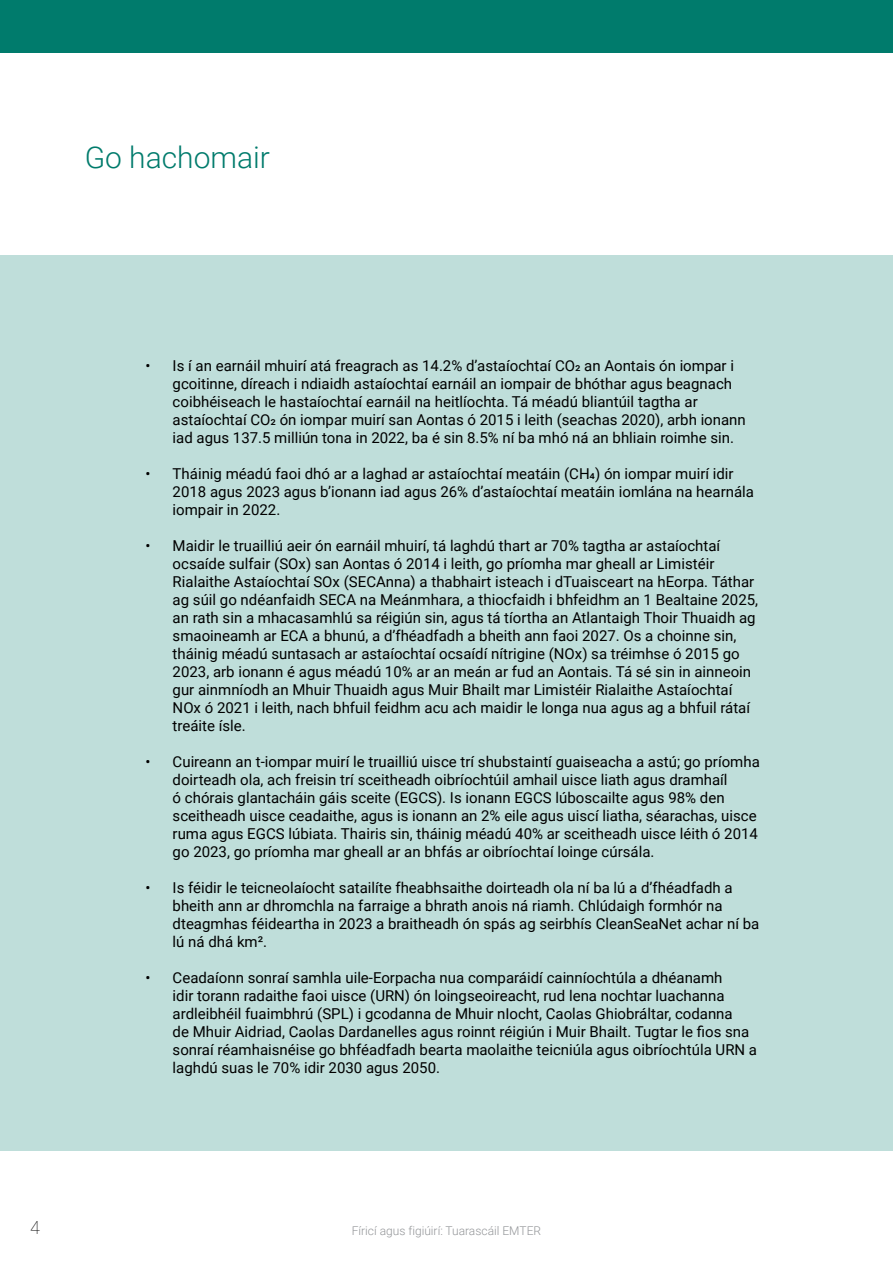
<style>
.page{position:relative;width:893px;height:1263px;background:#fff}
.page>*{position:absolute;margin:0;border:0;box-sizing:border-box;transform-origin:0 0}
.t1{font:300 30px "Roboto";color:#007b6c}
.t2{font:100 18px "Roboto";color:#000}
.t3{font:15px/18px "Roboto";color:#000}
.t4{font:300 12px "Roboto";color:#939598}
</style>
<div class="page">
<div style="left:0;top:0;width:893px;height:53px;background:#007b6c"></div>
<div style="left:0;top:255px;width:893px;height:895px;background:#bfdeda"></div>
<h1 class="t1" style="left:85px;top:136px;width:187px">Go hachomair</h1>
<p class="t3" style="left:173px;top:356px;width:575px;text-indent:-27px">• Is í an earnáil mhuirí atá freagrach as 14.2% d’astaíochtaí CO2 an Aontais ón iompar i gcoitinne, díreach i ndiaidh astaíochtaí earnáil an iompair de bhóthar agus beagnach coibhéiseach le hastaíochtaí earnáil na heitlíochta. Tá méadú bliantúil tagtha ar astaíochtaí CO2 ón iompar muirí san Aontas ó 2015 i leith (seachas 2020), arbh ionann iad agus 137.5 milliún tona in 2022, ba é sin 8.5% ní ba mhó ná an bhliain roimhe sin.</p>
<p class="t3" style="left:173px;top:464px;width:583px;text-indent:-27px">• Tháinig méadú faoi dhó ar a laghad ar astaíochtaí meatáin (CH4) ón iompar muirí idir<br>2018 agus 2023 agus b’ionann iad agus 26% d’astaíochtaí meatáin iomlána na hearnála iompair in 2022.</p>
<p class="t3" style="left:173px;top:536px;width:587px;text-indent:-27px">• Maidir le truailliú aeir ón earnáil mhuirí, tá laghdú thart ar 70% tagtha ar astaíochtaí ocsaíde sulfair (SOx) san Aontas ó 2014 i leith, go príomha mar gheall ar Limistéir Rialaithe Astaíochtaí SOx (SECAnna) a thabhairt isteach i dTuaisceart na hEorpa. Táthar ag súil go ndéanfaidh SECA na Meánmhara, a thiocfaidh i bhfeidhm an 1 Bealtaine 2025, an rath sin a mhacasamhlú sa réigiún sin, agus tá tíortha an Atlantaigh Thoir Thuaidh ag smaoineamh ar ECA a bhunú, a d’fhéadfadh a bheith ann faoi 2027. Os a choinne sin, tháinig méadú suntasach ar astaíochtaí ocsaídí nítrigine (NOx) sa tréimhse ó 2015 go 2023, arb ionann é agus méadú 10% ar an meán ar fud an Aontais. Tá sé sin in ainneoin gur ainmníodh an Mhuir Thuaidh agus Muir Bhailt mar Limistéir Rialaithe Astaíochtaí NOx ó 2021 i leith, nach bhfuil feidhm acu ach maidir le longa nua agus ag a bhfuil rátaí treáite ísle.</p>
<p class="t3" style="left:173px;top:752px;width:589px;text-indent:-27px">• Cuireann an t-iompar muirí le truailliú uisce trí shubstaintí guaiseacha a astú; go príomha doirteadh ola, ach freisin trí sceitheadh oibríochtúil amhail uisce liath agus dramhaíl<br>ó chórais glantacháin gáis sceite (EGCS). Is ionann EGCS lúboscailte agus 98% den sceitheadh uisce ceadaithe, agus is ionann an 2% eile agus uiscí liatha, séarachas, uisce ruma agus EGCS lúbiata. Thairis sin, tháinig méadú 40% ar sceitheadh uisce léith ó 2014 go 2023, go príomha mar gheall ar an bhfás ar oibríochtaí loinge cúrsála.</p>
<p class="t3" style="left:173px;top:878px;width:588px;text-indent:-27px">• Is féidir le teicneolaíocht satailíte fheabhsaithe doirteadh ola ní ba lú a d’fhéadfadh a bheith ann ar dhromchla na farraige a bhrath anois ná riamh. Chlúdaigh formhór na dteagmhas féideartha in 2023 a braitheadh ón spás ag seirbhís CleanSeaNet achar ní ba lú ná dhá km².</p>
<p class="t3" style="left:173px;top:968px;width:586px;text-indent:-27px">• Ceadaíonn sonraí samhla uile-Eorpacha nua comparáidí cainníochtúla a dhéanamh<br>idir torann radaithe faoi uisce (URN) ón loingseoireacht, rud lena nochtar luachanna ardleibhéil fuaimbhrú (SPL) i gcodanna de Mhuir nIocht, Caolas Ghiobráltar, codanna<br>de Mhuir Aidriad, Caolas Dardanelles agus roinnt réigiún i Muir Bhailt. Tugtar le fios sna sonraí réamhaisnéise go bhféadfadh bearta maolaithe teicniúla agus oibríochtúla URN a laghdú suas le 70% idir 2030 agus 2050.</p>
<p class="t2" style="left:30px;top:1214px;width:11px">4</p>
<p class="t4" style="left:352px;top:1223px;width:191px">Fíricí agus figiúirí: Tuarascáil EMTER</p>
</div>
